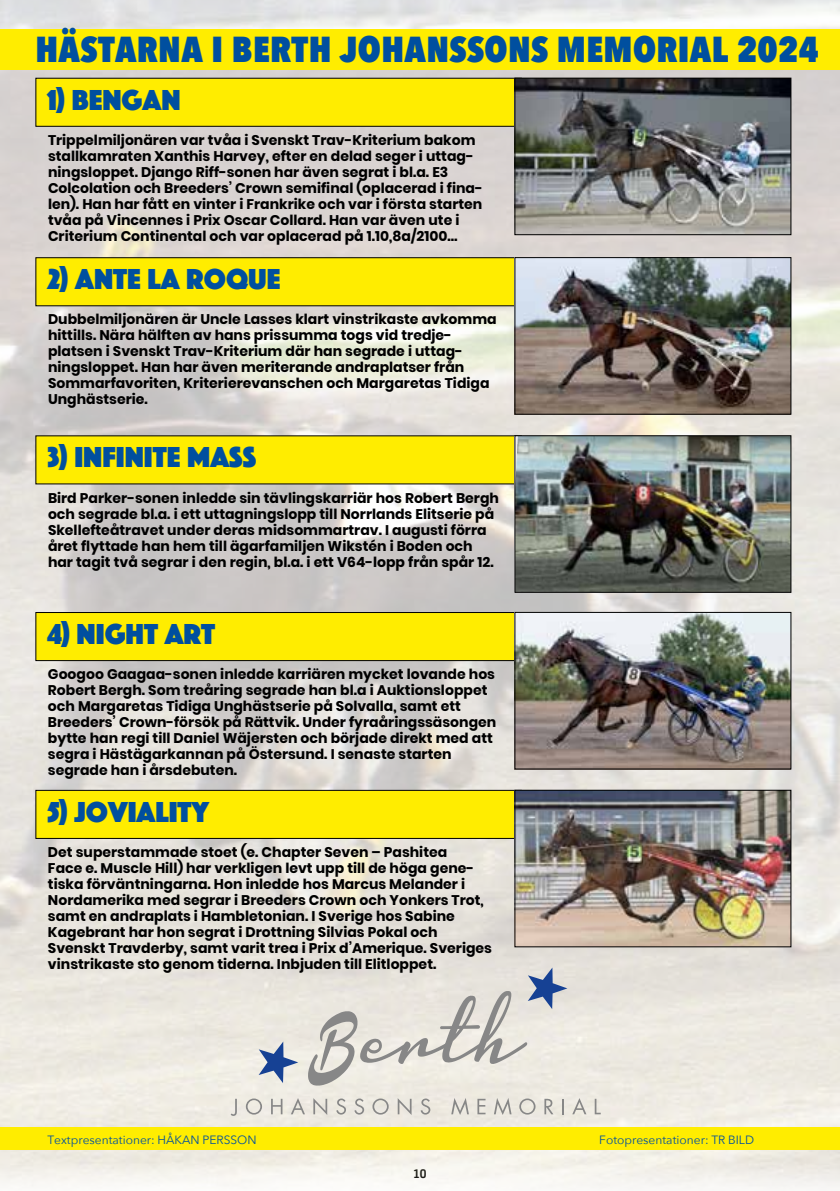
<style>
.page{position:relative;width:840px;height:1191px;background:#fff}
.page>*{position:absolute;margin:0;border:0;box-sizing:border-box;transform-origin:0 0}
.t1{font:800 36px "Avenir Next Condensed";letter-spacing:.01em;color:#004f9f}
.t2{font:30px "Phosphate Solid";color:#004f9f}
.t3{font:700 14px/16px "Poppins";color:#000}
.t4{font:12px "Avenir Next";color:#004f9f}
.t5{font:700 12px "ATG Text";color:#000}
</style>
<div class="page">
<img style="left:0;top:0;width:839px;height:1190px">
<div style="left:0;top:29px;width:839px;height:40px;background:#ffed00"></div>
<div style="left:0;top:1127px;width:839px;height:22px;background:#ffed00"></div>
<div style="left:35px;top:435px;width:486px;height:49px;background:#ffed00"></div>
<img style="left:516px;top:437px;width:273px;height:154px">
<div style="left:514px;top:435px;width:277px;height:158px;border:1px solid #000"></div>
<div style="left:35px;top:257px;width:486px;height:49px;background:#ffed00;border:1px solid #000"></div>
<img style="left:516px;top:259px;width:273px;height:154px">
<div style="left:514px;top:257px;width:277px;height:158px;border:1px solid #000"></div>
<div style="left:35px;top:612px;width:486px;height:49px;background:#ffed00;border:1px solid #000"></div>
<img style="left:516px;top:614px;width:273px;height:153px">
<div style="left:514px;top:612px;width:277px;height:157px;border:1px solid #000"></div>
<div style="left:35px;top:790px;width:486px;height:49px;background:#ffed00;border:1px solid #000"></div>
<img style="left:516px;top:791px;width:273px;height:154px">
<div style="left:514px;top:789px;width:277px;height:158px;border:1px solid #000"></div>
<div style="left:35px;top:78px;width:486px;height:49px;background:#ffed00;border:1px solid #000"></div>
<img style="left:516px;top:80px;width:273px;height:153px">
<div style="left:514px;top:78px;width:277px;height:157px;border:1px solid #000"></div>
<svg style="left:230px;top:1098px;width:7px;height:18px"></svg>
<svg style="left:246px;top:1098px;width:16px;height:16px"></svg>
<svg style="left:271px;top:1098px;width:11px;height:16px"></svg>
<svg style="left:291px;top:1098px;width:14px;height:16px"></svg>
<svg style="left:313px;top:1098px;width:14px;height:17px"></svg>
<svg style="left:336px;top:1098px;width:10px;height:16px"></svg>
<svg style="left:354px;top:1098px;width:10px;height:16px"></svg>
<svg style="left:372px;top:1098px;width:16px;height:16px"></svg>
<svg style="left:397px;top:1098px;width:14px;height:17px"></svg>
<svg style="left:420px;top:1098px;width:10px;height:16px"></svg>
<svg style="left:451px;top:1097px;width:17px;height:18px"></svg>
<svg style="left:477px;top:1098px;width:8px;height:16px"></svg>
<svg style="left:493px;top:1097px;width:18px;height:18px"></svg>
<svg style="left:519px;top:1098px;width:16px;height:16px"></svg>
<svg style="left:544px;top:1098px;width:9px;height:16px"></svg>
<svg style="left:562px;top:1098px;width:1px;height:16px"></svg>
<svg style="left:572px;top:1098px;width:14px;height:16px"></svg>
<svg style="left:594px;top:1098px;width:6px;height:16px"></svg>
<svg style="left:258px;top:1041px;width:40px;height:42px;background:#a6b2c8"></svg>
<svg style="left:308px;top:967px;width:259px;height:118px;background:#dad8d2"></svg>
<h1 class="t1" style="left:35px;top:27px;width:784px">HÄSTARNA I BERTH JOHANSSONS MEMORIAL 2024</h1>
<h2 class="t2" style="left:47px;top:78px;width:135px">1) BENGAN</h2>
<p class="t3" style="left:48px;top:132px;width:436px">Trippelmiljonären var tvåa i Svenskt Trav-Kriterium bakom stallkamraten Xanthis Harvey, efter en delad seger i uttag&shy;ningsloppet. Django Riff-sonen har även segrat i bl.a. E3<br>Colcolation och Breeders’ Crown semifinal (oplacerad i fina&shy;len). Han har fått en vinter i Frankrike och var i första starten tvåa på Vincennes i Prix Oscar Collard. Han var även ute i Criterium Continental och var oplacerad på 1.10,8a/2100…</p>
<h2 class="t2" style="left:47px;top:258px;width:234px">2) ANTE LA ROQUE</h2>
<p class="t3" style="left:48px;top:311px;width:450px">Dubbelmiljonären är Uncle Lasses klart vinstrikaste avkomma hittills. Nära hälften av hans prissumma togs vid tredje&shy;platsen i Svenskt Trav-Kriterium där han segrade i uttag&shy;ningsloppet. Han har även meriterande andraplatser från Sommarfavoriten, Kriterierevanschen och Margaretas Tidiga Unghästserie.</p>
<h2 class="t2" style="left:47px;top:436px;width:210px">3) INFINITE MASS</h2>
<p class="t3" style="left:48px;top:490px;width:452px">Bird Parker-sonen inledde sin tävlingskarriär hos Robert Bergh och segrade bl.a. i ett uttagningslopp till Norrlands Elitserie på Skellefteåtravet under deras midsommartrav. I augusti förra året flyttade han hem till ägarfamiljen Wikstén i Boden och har tagit två segrar i den regin, bl.a. i ett V64-lopp från spår 12.</p>
<h2 class="t2" style="left:47px;top:612px;width:169px">4) NIGHT ART</h2>
<p class="t3" style="left:48px;top:666px;width:449px">Googoo Gaagaa-sonen inledde karriären mycket lovande hos Robert Bergh. Som treåring segrade han bl.a i Auktionsloppet och Margaretas Tidiga Unghästserie på Solvalla, samt ett Breeders’ Crown-försök på Rättvik. Under fyraåringssäsongen bytte han regi till Daniel Wäjersten och började direkt med att segra i Hästägarkannan på Östersund. I senaste starten segrade han i årsdebuten.</p>
<h2 class="t2" style="left:47px;top:790px;width:163px">5) JOVIALITY</h2>
<p class="t3" style="left:48px;top:844px;width:445px">Det superstammade stoet (e. Chapter Seven – Pashitea<br>Face e. Muscle Hill) har verkligen levt upp till de höga gene&shy;tiska förväntningarna. Hon inledde hos Marcus Melander i Nordamerika med segrar i Breeders Crown och Yonkers Trot, samt en andraplats i Hambletonian. I Sverige hos Sabine Kagebrant har hon segrat i Drottning Silvias Pokal och Svenskt Travderby, samt varit trea i Prix d’Amerique. Sveriges vinstrikaste sto genom tiderna. Inbjuden till Elitloppet.</p>
<p class="t4" style="left:47px;top:1129px;width:211px">Textpresentationer: HÅKAN PERSSON</p>
<p class="t4" style="left:599px;top:1129px;width:156px">Fotopresentationer: TR BILD</p>
<p class="t5" style="left:413px;top:1166px;width:15px">10</p>
</div>
